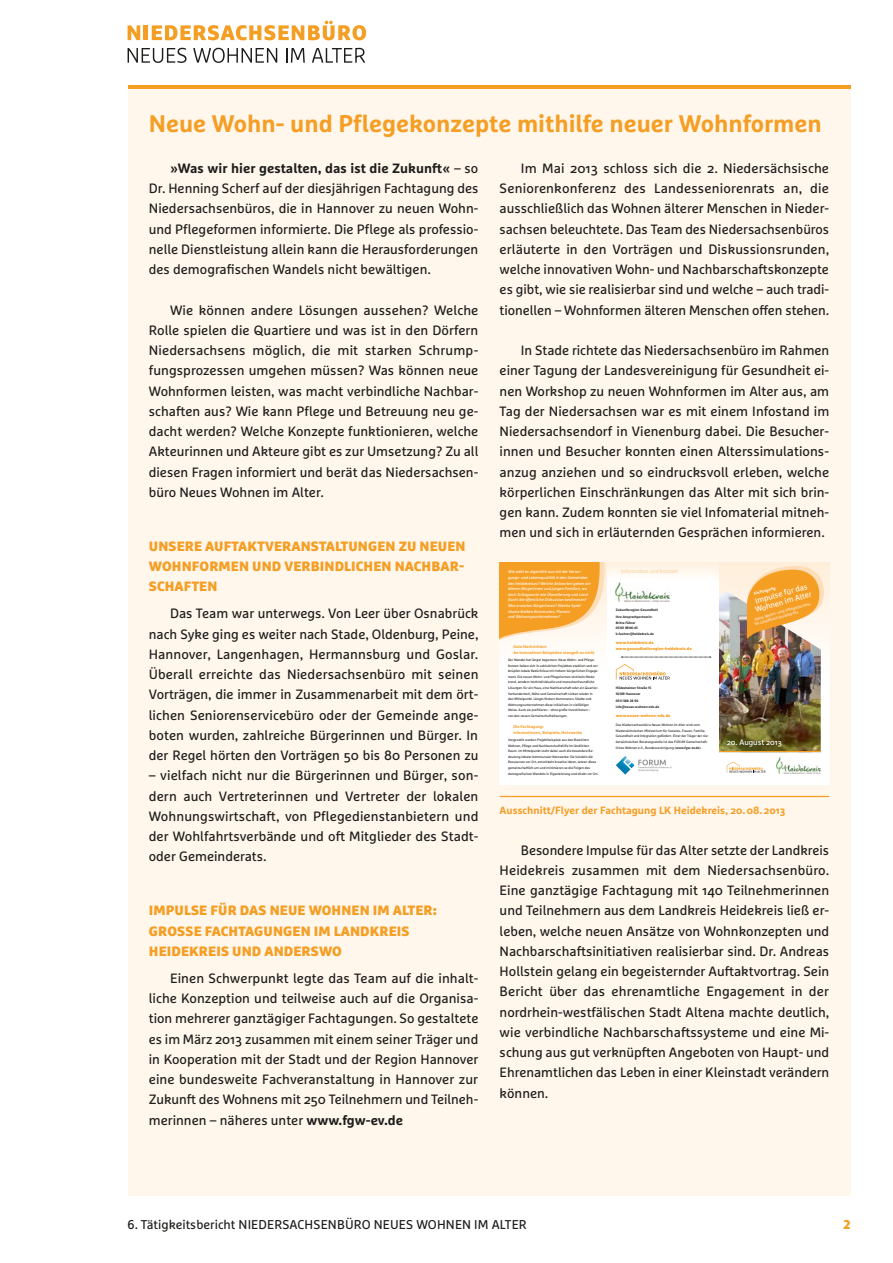
<style>
.page{position:relative;width:893px;height:1263px;background:#fff}
.page>*{position:absolute;margin:0;border:0;box-sizing:border-box;transform-origin:0 0}
.t1{font:700 24px "Marselis Pro";color:#f59e24}
.t2{font:13.5px/20.2px "Marselis Pro";color:#1d1d1b;text-align:justify}
.t3{font:900 13.5px/20.2px "Marselis Pro";letter-spacing:.01em;color:#f59e24;text-align:justify}
.t4{font:12.75px "Marselis Pro";letter-spacing:.01em;color:#1d1d1b}
.t5{font:900 12.75px "Marselis Pro";color:#f59e24}
.t6{font:700 10.5px "Marselis Pro";color:#f59e24}
.t7{font:7.8px/8.6px "Marselis Pro";color:#fff;text-align:center}
.t8{font:5.25px "Marselis Pro";color:#fcd099}
.t9{font:italic 4.05px/5.6px "Marselis Pro";color:#fff}
.t10{font:700 4.05px/5.6px "Marselis Pro";color:#f59e24}
.t11{font:900 4.05px/5.6px "Marselis Pro";color:#f59e24}
.t12{font:700 4.05px/4.5px "Marselis Pro";color:#fedeb9}
.t13{font:700 4.05px "Marselis Pro";color:#fff}
.t14{font:3.3px/5.6px "Marselis Pro";color:#1d1d1b}
.t15{font:700 3.3px/5.6px "Marselis Pro";color:#1d1d1b}
.s1{font-weight:700}
.s2{font-style:italic}
</style>
<div class="page">
<div style="left:128px;top:85px;width:722px;height:1110px;background:#fff6ec"></div>
<hr style="left:128px;top:85px;width:722px;height:4px;background:#f59e24">
<svg style="left:128px;top:25px;width:12px;height:15px"></svg>
<hr style="left:144px;top:25px;width:4px;height:15px;background:#f59e24">
<svg style="left:152px;top:21px;width:214px;height:19px"></svg>
<svg style="left:128px;top:48px;width:59px;height:15px"></svg>
<svg style="left:193px;top:48px;width:84px;height:15px"></svg>
<svg style="left:286px;top:48px;width:19px;height:15px"></svg>
<svg style="left:312px;top:48px;width:53px;height:15px"></svg>
<hr style="left:500px;top:796px;width:329px;height:1px;background:#f59e24">
<svg style="left:718px;top:562px;width:111px;height:222px"></svg>
<img style="left:718px;top:591px;width:103px;height:160px">
<svg style="left:747px;top:566px;width:77px;height:73px"></svg>
<svg style="left:727px;top:761px;width:38px;height:12px"></svg>
<img style="left:777px;top:757px;width:44px;height:16px">
<hr style="left:718px;top:751px;width:103px;height:1px;background:#f59e24">
<div style="left:500px;top:562px;width:107px;height:222px;background:#fff"></div>
<svg style="left:607px;top:562px;width:111px;height:222px;background:#fefefd"></svg>
<svg style="left:500px;top:562px;width:105px;height:79px;background:#f7b253"></svg>
<svg style="left:616px;top:664px;width:54px;height:16px"></svg>
<img style="left:616px;top:583px;width:54px;height:19px">
<svg style="left:621px;top:657px;width:90px;height:1px"></svg>
<svg style="left:616px;top:756px;width:56px;height:19px"></svg>
<h1 class="t1" style="left:149px;top:109px;width:674px">Neue Wohn- und Pflegekonzepte mithilfe neuer Wohnformen</h1>
<p class="t2" style="left:149px;top:158px;width:331px;text-indent:21px"><span class="s1">»Was wir hier gestalten, das ist die Zukunft«</span> – so Dr. Henning Scherf auf der diesjährigen Fachtagung des Niedersachsenbüros, die in Hannover zu neuen Wohn&shy;und Pflegeformen informierte. Die Pflege als professio&shy;nelle Dienstleistung allein kann die Herausforderungen des demografischen Wandels nicht bewältigen.</p>
<p class="t2" style="left:149px;top:299px;width:331px;text-indent:21px">Wie können andere Lösungen aussehen? Welche Rolle spielen die Quartiere und was ist in den Dörfern Niedersachsens möglich, die mit starken Schrump&shy;fungsprozessen umgehen müssen? Was können neue Wohnformen leisten, was macht verbindliche Nachbar&shy;schaften aus? Wie kann Pflege und Betreuung neu ge&shy;dacht werden? Welche Konzepte funktionieren, welche Akteurinnen und Akteure gibt es zur Umsetzung? Zu all diesen Fragen informiert und berät das Niedersachsen&shy;büro Neues Wohnen im Alter.</p>
<p class="t2" style="left:500px;top:158px;width:331px;text-indent:21px">Im Mai 2013 schloss sich die 2. Niedersächsische Seniorenkonferenz des Landesseniorenrats an, die ausschließlich das Wohnen älterer Menschen in Nieder&shy;sachsen beleuchtete. Das Team des Niedersachsenbüros erläuterte in den Vorträgen und Diskussionsrunden, welche innovativen Wohn- und Nachbarschaftskonzepte es gibt, wie sie realisierbar sind und welche – auch tradi&shy;tionellen – Wohnformen älteren Menschen offen stehen.</p>
<p class="t2" style="left:500px;top:340px;width:331px;text-indent:21px">In Stade richtete das Niedersachsenbüro im Rahmen einer Tagung der Landesvereinigung für Gesundheit ei&shy;nen Workshop zu neuen Wohnformen im Alter aus, am Tag der Niedersachsen war es mit einem Infostand im Niedersachsendorf in Vienenburg dabei. Die Besucher&shy;innen und Besucher konnten einen Alterssimulations&shy;anzug anziehen und so eindrucksvoll erleben, welche körperlichen Einschränkungen das Alter mit sich brin&shy;gen kann. Zudem konnten sie viel Infomaterial mitneh&shy;men und sich in erläuternden Gesprächen informieren.</p>
<p class="t3" style="left:149px;top:536px;width:318px">UNSERE AUFTAKTVERANSTALTUNGEN ZU NEUEN WOHNFORMEN UND VERBINDLICHEN NACHBAR-SCHAFTEN</p>
<p class="t2" style="left:149px;top:603px;width:331px;text-indent:21px">Das Team war unterwegs. Von Leer über Osnabrück nach Syke ging es weiter nach Stade, Oldenburg, Peine, Hannover, Langenhagen, Hermannsburg und Goslar.<br>Überall erreichte das Niedersachsenbüro mit seinen Vorträgen, die immer in Zusammenarbeit mit dem ört&shy;lichen Seniorenservicebüro oder der Gemeinde ange&shy;boten wurden, zahlreiche Bürgerinnen und Bürger. In der Regel hörten den Vorträgen 50 bis 80 Personen zu</p>
<p class="t2" style="left:149px;top:765px;width:331px">– vielfach nicht nur die Bürgerinnen und Bürger, son&shy;dern auch Vertreterinnen und Vertreter der lokalen Wohnungswirtschaft, von Pflegedienstanbietern und der Wohlfahrtsverbände und oft Mitglieder des Stadt&shy;oder Gemeinderats.</p>
<p class="t8" style="left:621px;top:568px;width:59px">Information und Kontakt</p>
<p class="t9" style="left:508px;top:569px;width:84px">Wie sieht es eigentlich aus mit der Versor&shy;gungs- und Lebensqualität in den Gemeinden des Heidekreises? Welche Antworten geben wir älteren BürgerInnen und jungen Familien, wo doch Schlagworte wie Überalterung und Land&shy;flucht die öffentliche Diskussion bestimmen?<br>Was erwarten BürgerInnen? Welche Spiel&shy;räume bleiben Kommunen, Planern<br>und Wohnungsunternehmen?</p>
<p class="t7" style="left:752px;top:597px;width:60px;rotate:-16deg">Impulse für das<br>Wohnen im Alter</p>
<p class="t13" style="left:753px;top:591px;width:24px;rotate:-16deg">Fachtagung</p>
<p class="t12" style="left:753px;top:617px;width:61px;rotate:-16deg">Neue Wohn- und Pflegeformen im Landkreis Heidekreis</p>
<p class="t15" style="left:616px;top:607px;width:44px">Zukunftsregion Gesundheit</p>
<p class="t15" style="left:616px;top:614px;width:40px">Ihre Ansprechpartnerin:<br>Britta Führer<br>05161 9806-45 b.fuehrer@heidekreis.de</p>
<p class="t11" style="left:616px;top:640px;width:77px">www.heidekreis.de www.gesundheitsregion-heidekreis.de</p>
<p class="t10" style="left:513px;top:644px;width:82px">Gute Nachrichten:<br>An innovativen Beispielen mangelt es nicht</p>
<p class="t14" style="left:508px;top:657px;width:92px">Der Wandel hat längst begonnen. Neue Wohn- und Pflege&shy;formen haben sich in zahlreichen Projekten etabliert und ver&shy;knüpfen lokale Bedürfnisse mit hohem bürgerlichen Engage&shy;ment. Die neuen Wohn- und Pflegeformen sind kein Mode&shy;trend, sondern hochindividuelle und menschenfreundliche Lösungen für ein Haus, eine Nachbarschaft oder ein Quartier.<br>Verbundenheit, Nähe und Gemeinschaft rücken wieder in den Mittelpunkt. Längst fördern Kommunen, Städte und Wohnungsunternehmen diese Initiativen in vielfältiger Weise. Auch sie profitieren – ohne große Investitionen –<br>von den neuen Gemeinschaftslösungen.</p>
<p class="t10" style="left:513px;top:724px;width:70px">Die Fachtagung:<br>Informationen, Beispiele, Netzwerke</p>
<p class="t14" style="left:508px;top:737px;width:92px">Vorgestellt werden Projektbeispiele aus den Bereichen Wohnen, Pflege und Nachbarschaftshilfe im ländlichen Raum. Im Mittelpunkt steht dabei auch die besondere Be&shy;deutung lokaler kommunaler Netzwerke: Sie bündeln die Ressourcen vor Ort, entwickeln kreative Ideen, setzen diese gemeinschaftlich um und minimieren so die Folgen des demografischen Wandels in Eigenleistung und direkt vor Ort.</p>
<p class="t15" style="left:616px;top:685px;width:37px">Hildesheimer Straße 15<br>30169 Hannover</p>
<p class="t15" style="left:616px;top:698px;width:45px">0511 388 28 96 info@neues-wohnen-nds.de</p>
<p class="t11" style="left:616px;top:713px;width:56px">www.neues-wohnen-nds.de</p>
<p class="t14" style="left:616px;top:722px;width:94px">Das Niedersachsenbüro <span class="s2">Neues Wohnen im Alter</span> wird vom Niedersächsischen Ministerium für Soziales, Frauen, Familie, Gesundheit und Integration gefördert. Einer der Träger der nie&shy;dersächsischen Beratungsstelle ist das FORUM Gemeinschaft&shy;liches Wohnen e.V., Bundesvereinigung (<span class="s1">www.fgw-ev.de</span>).</p>
<p class="t7" style="left:727px;top:738px;width:57px">20. August 2013</p>
<p class="t6" style="left:500px;top:804px;width:287px">Ausschnitt/Flyer der Fachtagung LK Heidekreis, 20.08.2013</p>
<p class="t2" style="left:500px;top:839px;width:331px;text-indent:21px">Besondere Impulse für das Alter setzte der Landkreis Heidekreis zusammen mit dem Niedersachsenbüro.<br>Eine ganztägige Fachtagung mit 140 Teilnehmerinnen und Teilnehmern aus dem Landkreis Heidekreis ließ er&shy;leben, welche neuen Ansätze von Wohnkonzepten und Nachbarschaftsinitiativen realisierbar sind. Dr. Andreas Hollstein gelang ein begeisternder Auftaktvortrag. Sein Bericht über das ehrenamtliche Engagement in der nordrhein-westfälischen Stadt Altena machte deutlich, wie verbindliche Nachbarschaftssysteme und eine Mi&shy;schung aus gut verknüpften Angeboten von Haupt- und Ehrenamtlichen das Leben in einer Kleinstadt verändern können.</p>
<p class="t3" style="left:149px;top:900px;width:289px;text-align:left">IMPULSE FÜR DAS NEUE WOHNEN IM ALTER:<br>GROSSE FACHTAGUNGEN IM LANDKREIS<br>HEIDEKREIS UND ANDERSWO</p>
<p class="t2" style="left:149px;top:968px;width:331px;text-indent:21px">Einen Schwerpunkt legte das Team auf die inhalt&shy;liche Konzeption und teilweise auch auf die Organisa&shy;tion mehrerer ganztägiger Fachtagungen. So gestaltete es im März 2013 zusammen mit einem seiner Träger und in Kooperation mit der Stadt und der Region Hannover eine bundesweite Fachveranstaltung in Hannover zur Zukunft des Wohnens mit 250 Teilnehmern und Teilneh&shy;merinnen – näheres unter <span class="s1">www.fgw-ev.de</span></p>
<p class="t4" style="left:128px;top:1217px;width:401px">6. Tätigkeitsbericht NIEDERSACHSENBÜRO NEUES WOHNEN IM ALTER</p>
<p class="t5" style="left:843px;top:1216px;width:8px">2</p>
</div>
